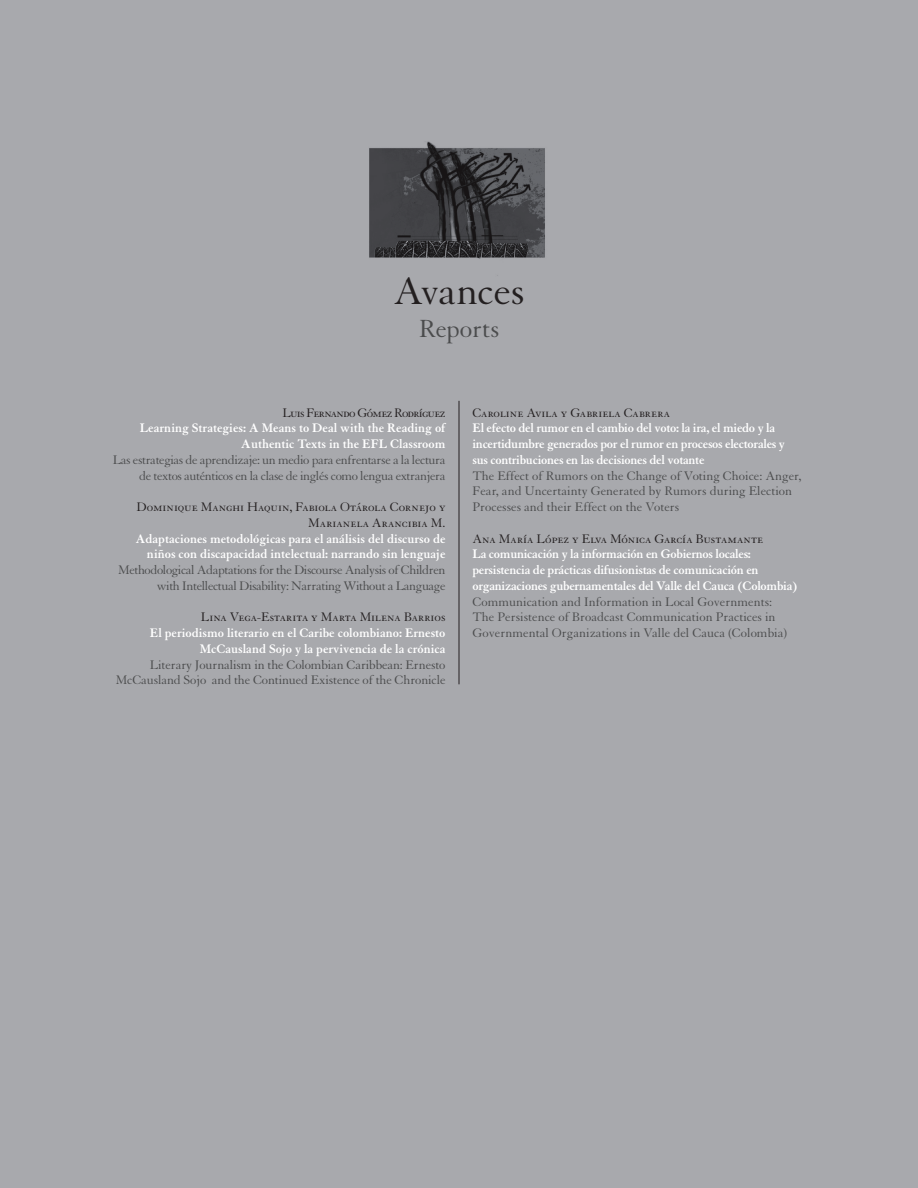
<style>
.page{position:relative;width:918px;height:1188px;background:#a8a9ad}
.page>*{position:absolute;margin:0;border:0;box-sizing:border-box;transform-origin:0 0}
.t1{font:42px "Granjon";letter-spacing:-.01em;color:#231f20}
.t2{font:27px "Granjon";letter-spacing:-.005em;color:#4b4c4d}
.t3{font:13.5px/15.8px "Granjon";letter-spacing:-.01em;color:#4b4c4d}
.t4{font:700 13.5px/15.8px "Granjon";letter-spacing:-.02em;color:#fff}
.t5{font:700 13.5px/15.8px "Granjon";color:#fff;text-align:right}
.t6{font:13.5px/15.8px "Granjon";letter-spacing:-.03em;color:#4b4c4d;text-align:right}
.t7{font:13.5px/15.8px "Granjon SC";color:#231f20;text-align:right}
.t8{font:13.5px "Granjon SC";letter-spacing:-.05em;color:#231f20}
</style>
<div class="page">
<hr style="left:459px;top:401px;width:1px;height:283px;background:#231f20">
<img style="left:369px;top:141px;width:176px;height:135px">
<h1 class="t1" style="left:393px;top:269px;width:133px">Avances</h1>
<h2 class="t2" style="left:419px;top:315px;width:82px">Reports</h2>
<p class="t8" style="left:282px;top:405px;width:165px">Luis Fernando Gómez Rodríguez</p>
<p class="t5" style="left:140px;top:420px;width:307px">Learning Strategies: A Means to Deal with the Reading of<br>Authentic Texts in the EFL Classroom</p>
<p class="t6" style="left:113px;top:452px;width:334px">Las estrategias de aprendizaje: un medio para enfrentarse a la lectura de textos auténticos en la clase de inglés como lengua extranjera</p>
<p class="t7" style="left:136px;top:499px;width:311px">Dominique Manghi Haquin, Fabiola Otárola Cornejo y<br>Marianela Arancibia M.</p>
<p class="t5" style="left:136px;top:531px;width:311px">Adaptaciones metodológicas para el análisis del discurso de niños con discapacidad intelectual: narrando sin lenguaje</p>
<p class="t6" style="left:118px;top:562px;width:329px">Methodological Adaptations for the Discourse Analysis of Children with Intellectual Disability: Narrating Without a Language</p>
<p class="t7" style="left:201px;top:610px;width:246px">Lina Vega-Estarita y Marta Milena Barrios</p>
<p class="t5" style="left:150px;top:625px;width:297px">El periodismo literario en el Caribe colombiano: Ernesto<br>McCausland Sojo y la pervivencia de la crónica</p>
<p class="t3" style="left:116px;top:657px;width:331px;text-align:right">Literary Journalism in the Colombian Caribbean: Ernesto<br>McCausland Sojo and the Continued Existence of the Chronicle</p>
<p class="t7" style="left:472px;top:405px;width:199px">Caroline Avila y Gabriela Cabrera</p>
<p class="t4" style="left:472px;top:420px;width:314px">El efecto del rumor en el cambio del voto: la ira, el miedo y la incertidumbre generados por el rumor en procesos electorales y sus contribuciones en las decisiones del votante</p>
<p class="t3" style="left:472px;top:468px;width:330px">The Effect of Rumors on the Change of Voting Choice: Anger,<br>Fear, and Uncertainty Generated by Rumors during Election<br>Processes and their Effect on the Voters</p>
<p class="t7" style="left:472px;top:531px;width:292px">Ana María López y Elva Mónica García Bustamante</p>
<p class="t4" style="left:472px;top:546px;width:327px">La comunicación y la información en Gobiernos locales: persistencia de prácticas difusionistas de comunicación en organizaciones gubernamentales del Valle del Cauca (Colombia)</p>
<p class="t3" style="left:472px;top:594px;width:316px">Communication and Information in Local Governments:<br>The Persistence of Broadcast Communication Practices in<br>Governmental Organizations in Valle del Cauca (Colombia)</p>
</div>
